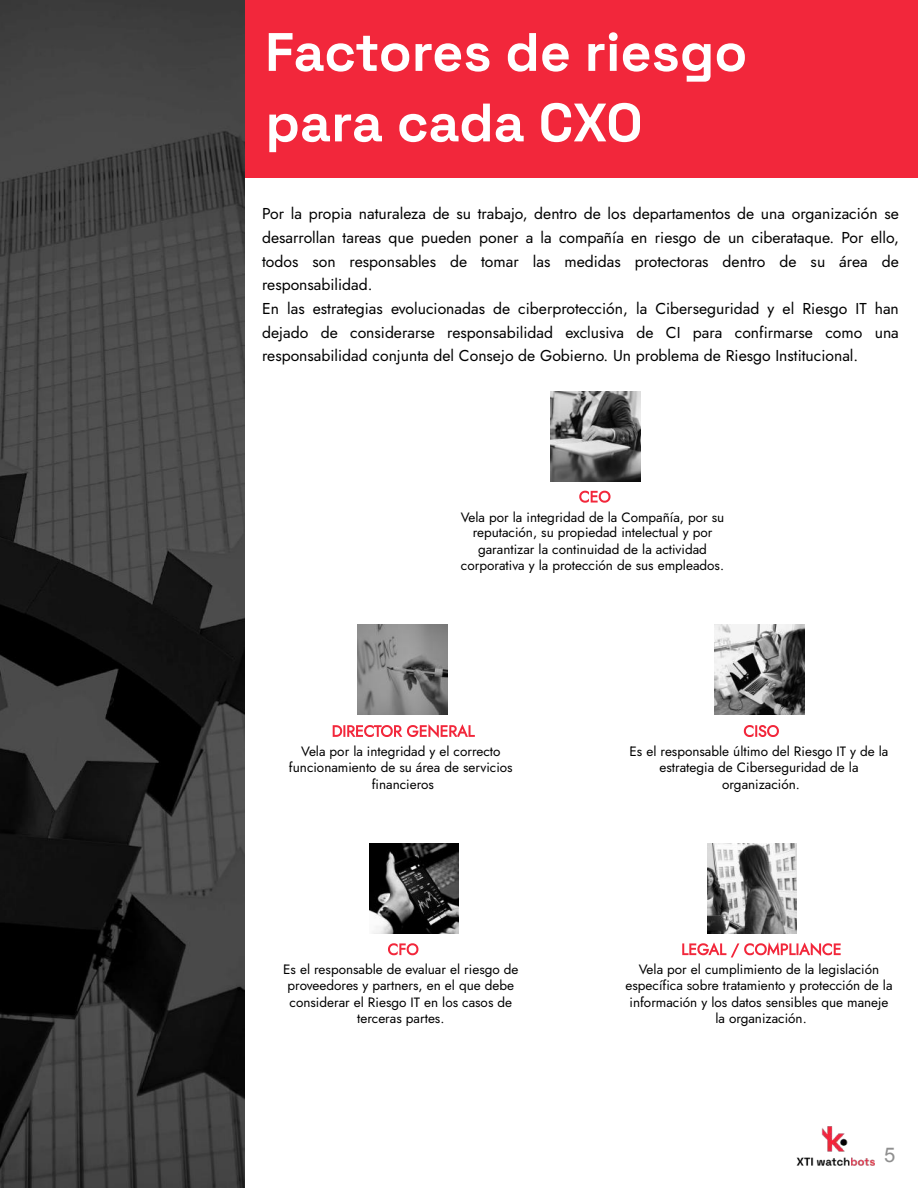
<style>
.page{position:relative;width:918px;height:1188px;background:#fff}
.page>*{position:absolute;margin:0;border:0;box-sizing:border-box;transform-origin:0 0}
.t1{font:700 54px/70.5px "Space Grotesk";color:#fff}
.t2{font:20.25px "Arial";color:#8f8f8f}
.t3{font:15.75px/23.7px "Jost";color:#000}
.t4{font:13.5px/16.2px "Jost";color:#000;text-align:center}
</style>
<div class="page">
<div style="left:244px;top:0;width:674px;height:178px;background:#f2273b"></div>
<img style="left:551px;top:392px;width:90px;height:90px">
<svg style="left:579px;top:491px;width:32px;height:12px"></svg>
<img style="left:0;top:0;width:244px;height:1188px">
<img style="left:369px;top:844px;width:90px;height:90px">
<img style="left:708px;top:844px;width:88px;height:90px">
<img style="left:796px;top:1126px;width:79px;height:40px">
<img style="left:715px;top:624px;width:90px;height:90px">
<svg style="left:744px;top:725px;width:35px;height:12px"></svg>
<img style="left:358px;top:624px;width:90px;height:90px">
<svg style="left:333px;top:724px;width:142px;height:14px"></svg>
<svg style="left:388px;top:943px;width:30px;height:12px"></svg>
<svg style="left:682px;top:942px;width:159px;height:15px"></svg>
<h1 class="t1" style="left:265px;top:17px;width:484px">Factores de riesgo para cada CXO</h1>
<p class="t3" style="left:262px;top:202px;width:638px">Por la propia naturaleza de su trabajo, dentro de los departamentos de una organización se desarrollan tareas que pueden poner a la compañía en riesgo de un ciberataque. Por ello, todos son responsables de tomar las medidas protectoras dentro de su área de responsabilidad.<br>En las estrategias evolucionadas de ciberprotección, la Ciberseguridad y el Riesgo IT han dejado de considerarse responsabilidad exclusiva de CI para confirmarse como una responsabilidad conjunta del Consejo de Gobierno. Un problema de Riesgo Institucional.</p>
<p class="t4" style="left:461px;top:509px;width:265px">Vela por la integridad de la Compañía, por su reputación, su propiedad intelectual y por garantizar la continuidad de la actividad corporativa y la protección de sus empleados.</p>
<p class="t4" style="left:289px;top:743px;width:225px">Vela por la integridad y el correcto funcionamiento de su área de servicios financieros</p>
<p class="t4" style="left:630px;top:743px;width:260px">Es el responsable último del Riesgo IT y de la estrategia de Ciberseguridad de la organización.</p>
<p class="t4" style="left:283px;top:962px;width:237px">Es el responsable de evaluar el riesgo de proveedores y partners, en el que debe considerar el Riesgo IT en los casos de terceras partes.</p>
<p class="t4" style="left:626px;top:962px;width:269px">Vela por el cumplimiento de la legislación específica sobre tratamiento y protección de la información y los datos sensibles que maneje la organización.</p>
<h2 class="t2" style="left:884px;top:1144px;width:13px">5</h2>
</div>
